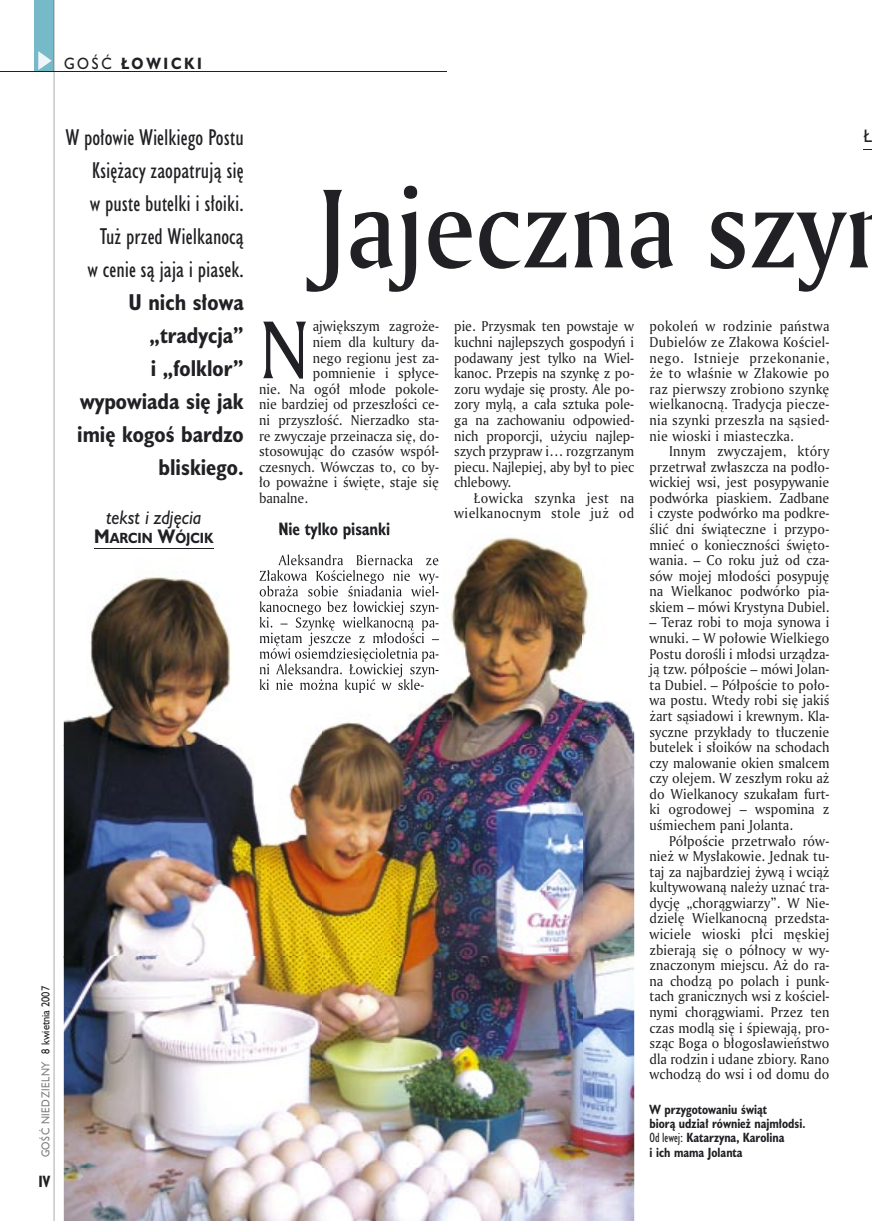
<style>
.page{position:relative;width:872px;height:1221px;background:#fff}
.page>*{position:absolute;margin:0;border:0;box-sizing:border-box;transform-origin:0 0}
.t1{font:108px "Amerigo Md PL";color:#212125;scale:.9 1}
.t2{font:79.05px "Amerigo PL";color:#212125;scale:.94 1}
.t3{font:21px/33px "Humanst 521 Cn PL";color:#212125;text-align:right}
.t4{font:700 21px/33px "Humanst 521 Cn PL";color:#212125;text-align:right}
.t5{font:italic 18px "Humanst 521 PL";color:#212125;scale:.9 1}
.t6{font:700 16.5px "Humanst 521 Cn PL";color:#212125;scale:.94 1}
.t7{font:16.5px "Humanst 521 PL";color:#212125;scale:.94 1}
.t8{font:700 15px "Humanst 521 PL";letter-spacing:.2em;color:#212125;scale:.9 1}
.t9{font:700 15px "Humanst 521 Cn PL";color:#212125;scale:.94 1}
.t10{font:13.8px/15.6px "Amerigo PL";letter-spacing:.005em;color:#212125;text-align:justify;scale:.94 1}
.t11{font:13.8px/15.6px "Amerigo PL";letter-spacing:.03em;color:#212125;text-align:right;scale:.94 1}
.t12{font:700 13.5px "Humanst 521 PL";color:#212125;scale:.9 1}
.t13{font:700 12.3px/14.4px "Humanst 521 Cn PL";color:#212125;scale:.94 1}
.t14{font:10.5px "Humanst 521 PL";letter-spacing:.05em;color:#7f7e83;scale:.9 1}
.s1{font-weight:400}
.s2{font-size:18px}
.s3{color:#212125}
</style>
<div class="page">
<div style="left:35px;top:0;width:19px;height:72px;background:#76baca"></div>
<svg style="left:38px;top:51px;width:14px;height:19px"></svg>
<hr style="left:54px;top:0;width:1px;height:1220px;background:#212125">
<hr style="left:0;top:72px;width:447px;height:1px;background:#212125">
<img style="left:64px;top:534px;width:570px;height:686px">
<img style="left:280px;top:534px;width:110px;height:5px">
<img style="left:278px;top:554px;width:161px;height:11px">
<img style="left:259px;top:570px;width:179px;height:26px">
<img style="left:260px;top:585px;width:178px;height:11px">
<img style="left:260px;top:601px;width:178px;height:15px">
<img style="left:260px;top:616px;width:178px;height:14px">
<img style="left:260px;top:632px;width:179px;height:14px">
<img style="left:260px;top:648px;width:178px;height:13px">
<img style="left:260px;top:663px;width:178px;height:14px">
<img style="left:260px;top:679px;width:164px;height:13px">
<hr style="left:94px;top:548px;width:119px;height:1px;background:#212125">
<p class="t8" style="left:64px;top:53px;width:155px"><span class="s1">GOŚĆ</span> ŁOWICKI</p>
<h3 class="t3" style="left:65px;top:121px;width:180px">W połowie Wielkiego Postu<br>Księżacy zaopatrują się<br>w puste butelki i słoiki.<br>Tuż przed Wielkanocą<br>w cenie są jaja i piasek.</h3>
<h3 class="t4" style="left:77px;top:285px;width:168px">U nich słowa „tradycja”<br>i „folklor” wypowiada się jak imię kogoś bardzo bliskiego.</h3>
<h3 class="t5" style="left:106px;top:504px;width:108px">tekst i zdjęcia</h3>
<p class="t12" style="left:94px;top:528px;width:134px"><span class="s2">M</span>ARCIN <span class="s2">W</span>ÓJCIK</p>
<p class="t14" style="left:38px;top:1157px;width:192px;rotate:-90deg">GOŚĆ NIEDZIELNY <span class="s3">8 kwietnia 2007</span></p>
<p class="t9" style="left:38px;top:1170px;width:14px">IV</p>
<h1 class="t1" style="left:317px;top:156px;width:588px">Jajeczna szy</h1>
<h2 class="t2" style="left:259px;top:297px;width:55px">N</h2>
<p class="t10" style="left:313px;top:318px;width:136px">ajwiększym zagroże-</p>
<p class="t10" style="left:313px;top:334px;width:136px">niem dla kultury da-</p>
<p class="t10" style="left:313px;top:349px;width:136px">nego regionu jest za-</p>
<p class="t10" style="left:313px;top:365px;width:136px">pomnienie i spłyce-</p>
<p class="t10" style="left:259px;top:380px;width:193px">nie. Na ogół młode pokole-</p>
<p class="t10" style="left:259px;top:396px;width:193px">nie bardziej od przeszłości ce-</p>
<p class="t10" style="left:259px;top:412px;width:193px">ni przyszłość. Nierzadko sta-</p>
<p class="t10" style="left:259px;top:427px;width:193px">re zwyczaje przeinacza się, do-</p>
<p class="t10" style="left:259px;top:443px;width:193px">stosowując do czasów współ-</p>
<p class="t10" style="left:259px;top:458px;width:193px">czesnych. Wówczas to, co by-</p>
<p class="t10" style="left:259px;top:474px;width:193px">ło poważne i święte, staje się</p>
<p class="t10" style="left:259px;top:489px;width:54px">banalne.</p>
<p class="t6" style="left:279px;top:517px;width:120px">Nie tylko pisanki</p>
<p class="t10" style="left:454px;top:318px;width:193px">pie. Przysmak ten powstaje w kuchni najlepszych gospodyń i podawany jest tylko na Wiel&shy;kanoc. Przepis na szynkę z po&shy;zoru wydaje się prosty. Ale po&shy;zory mylą, a cała sztuka pole&shy;ga na zachowaniu odpowied&shy;nich proporcji, użyciu najlep&shy;szych przypraw i… rozgrzanym piecu. Najlepiej, aby był to piec chlebowy.</p>
<p class="t11" style="left:454px;top:489px;width:193px">Łowicka szynka jest na wielkanocnym stole już od</p>
<p class="t10" style="left:649px;top:318px;width:193px">pokoleń w rodzinie państwa Dubielów ze Złakowa Kościel&shy;nego. Istnieje przekonanie, że to właśnie w Złakowie po raz pierwszy zrobiono szynkę wielkanocną. Tradycja piecze&shy;nia szynki przeszła na sąsied&shy;nie wioski i miasteczka.</p>
<p class="t10" style="left:649px;top:443px;width:193px;text-indent:20px">Innym zwyczajem, który przetrwał zwłaszcza na podło&shy;wickiej wsi, jest posypywanie podwórka piaskiem. Zadbane i czyste podwórko ma podkre&shy;ślić dni świąteczne i przypo&shy;mnieć o konieczności święto&shy;wania. – Co roku już od cza&shy;sów mojej młodości posypuję na Wielkanoc podwórko pia&shy;skiem – mówi Krystyna Dubiel.</p>
<p class="t10" style="left:649px;top:614px;width:193px">– Teraz robi to moja synowa i wnuki. – W połowie Wielkiego Postu dorośli i młodsi urządza&shy;ją tzw. półpoście – mówi Jolan&shy;ta Dubiel. – Półpoście to poło&shy;wa postu. Wtedy robi się jakiś żart sąsiadowi i krewnym. Kla&shy;syczne przykłady to tłuczenie butelek i słoików na schodach czy malowanie okien smalcem czy olejem. W zeszłym roku aż do Wielkanocy szukałam furt&shy;ki ogrodowej – wspomina z uśmiechem pani Jolanta.</p>
<p class="t10" style="left:649px;top:832px;width:193px;text-indent:20px">Półpoście przetrwało rów&shy;nież w Mysłakowie. Jednak tu&shy;taj za najbardziej żywą i wciąż kultywowaną należy uznać tra&shy;dycję „chorągwiarzy”. W Nie&shy;dzielę Wielkanocną przedsta&shy;wiciele wioski płci męskiej zbierają się o północy w wy&shy;znaczonym miejscu. Aż do ra&shy;na chodzą po polach i punk&shy;tach granicznych wsi z kościel&shy;nymi chorągwiami. Przez ten czas modlą się i śpiewają, pro&shy;sząc Boga o błogosławieństwo dla rodzin i udane zbiory. Rano wchodzą do wsi i od domu do</p>
<p class="t13" style="left:649px;top:1101px;width:167px">W przygotowaniu świąt<br>biorą udział również najmłodsi.<br><span class="s1">Od lewej:</span> Katarzyna, Karolina<br>i ich mama Jolanta</p>
<p class="t7" style="left:863px;top:125px;width:11px">Ł</p>
</div>
